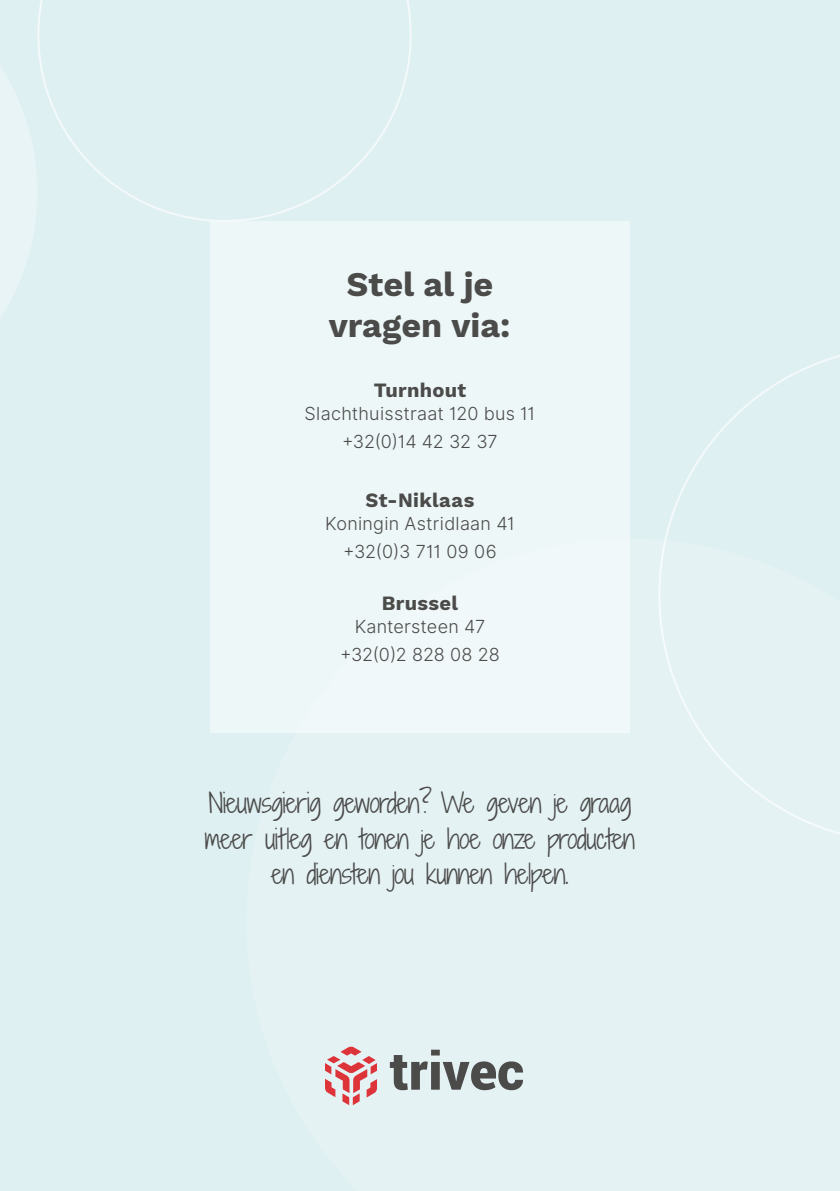
<style>
.page{position:relative;width:840px;height:1191px;background:#fff}
.page>*{position:absolute;margin:0;border:0;box-sizing:border-box;transform-origin:0 0}
.Liten_rubrik{font:700 34px "Work Sans";color:#4b4b4a}
.t1{font:26px "Shadows Into Light Two";letter-spacing:-.02em;color:#4b4b4a}
.t2{font:700 20px "Work Sans";letter-spacing:.015em;color:#4b4b4a}
.t3{font:18px "Inter Light BETA";letter-spacing:.015em;color:#4b4b4a}
</style>
<div class="page">
<div style="left:0;top:0;width:839px;height:1191px;background:#dff0f2"></div>
<div style="left:210px;top:221px;width:419px;height:512px;background:#eef7f8"></div>
<svg style="left:325px;top:1046px;width:52px;height:59px"></svg>
<svg style="left:389px;top:1049px;width:133px;height:41px"></svg>
<svg style="left:658px;top:355px;width:181px;height:479px"></svg>
<svg style="left:37px;top:0;width:374px;height:221px"></svg>
<p class="Liten_rubrik" style="left:346px;top:264px;width:148px">Stel al je</p>
<p class="Liten_rubrik" style="left:328px;top:305px;width:183px">vragen via:</p>
<p class="t2" style="left:373px;top:378px;width:94px">Turnhout</p>
<p class="t3" style="left:304px;top:401px;width:232px">Slachthuisstraat 120 bus 11</p>
<p class="t3" style="left:342px;top:429px;width:157px">+32(0)14 42 32 37</p>
<p class="t2" style="left:365px;top:488px;width:110px">St-Niklaas</p>
<p class="t3" style="left:325px;top:511px;width:191px">Koningin Astridlaan 41</p>
<p class="t3" style="left:343px;top:539px;width:155px">+32(0)3 711 09 06</p>
<p class="t2" style="left:381px;top:591px;width:78px">Brussel</p>
<p class="t3" style="left:354px;top:614px;width:132px">Kantersteen 47</p>
<p class="t3" style="left:340px;top:642px;width:161px">+32(0)2 828 08 28</p>
<p class="t1" style="left:208px;top:784px;width:424px">Nieuwsgierig geworden? We geven je graag</p>
<p class="t1" style="left:205px;top:819px;width:431px">meer uitleg en tonen je hoe onze producten</p>
<p class="t1" style="left:271px;top:855px;width:299px">en diensten jou kunnen helpen.</p>
</div>
